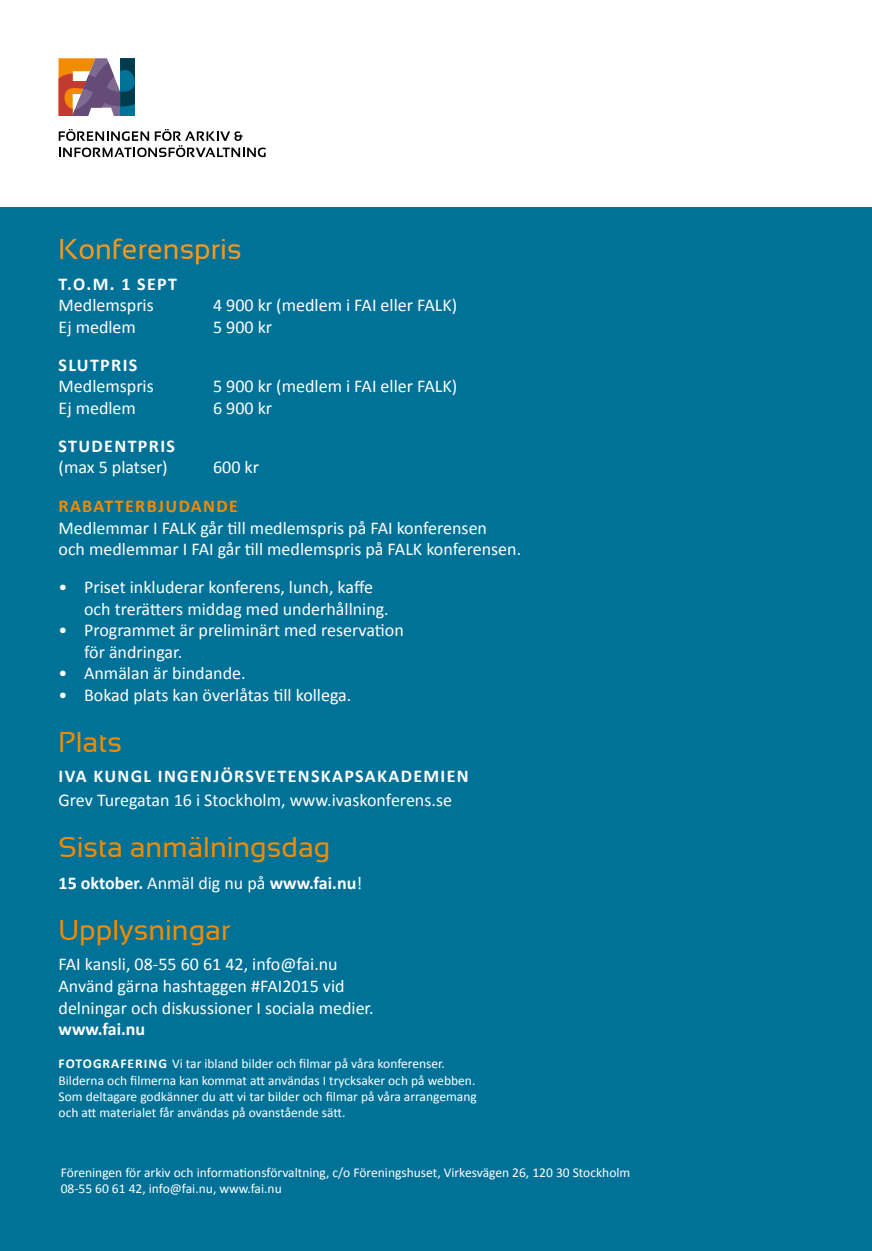
<style>
.page{position:relative;width:872px;height:1251px;background:#fff}
.page>*{position:absolute;margin:0;border:0;box-sizing:border-box;transform-origin:0 0}
.t1{font:28.5px "Sansation";color:#f38b00}
.t2{font:28.5px "Sansation";color:#f8971d}
.t3{font:18px/21.6px "Calibri";color:#fff}
.t4{font:700 18px "Calibri";letter-spacing:.075em;color:#fff}
.t5{font:700 18px "Calibri";color:#fff}
.t6{font:700 18px "Calibri";letter-spacing:.075em;color:#f38b00}
.t7{font:13.5px/16.2px "Calibri";color:#fff}
.s1{font-weight:400}
.s2{font-weight:700}
</style>
<div class="page">
<div style="left:0;top:207px;width:872px;height:1043px;background:#007298"></div>
<svg style="left:59px;top:129px;width:207px;height:28px"></svg>
<svg style="left:59px;top:58px;width:76px;height:58px;background:#8b7373"></svg>
<h1 class="t2" style="left:59px;top:233px;width:184px">Konferenspris</h1>
<p class="t4" style="left:59px;top:272px;width:120px">T.O.M. 1 SEPT</p>
<p class="t3" style="left:59px;top:294px;width:97px">Medlemspris</p>
<p class="t3" style="left:213px;top:294px;width:245px">4 900 kr (medlem i FAI eller FALK)</p>
<p class="t3" style="left:59px;top:316px;width:79px">Ej medlem</p>
<p class="t3" style="left:213px;top:316px;width:61px">5 900 kr</p>
<p class="t4" style="left:59px;top:353px;width:80px">SLUTPRIS</p>
<p class="t3" style="left:59px;top:375px;width:97px">Medlemspris</p>
<p class="t3" style="left:213px;top:375px;width:245px">5 900 kr (medlem i FAI eller FALK)</p>
<p class="t3" style="left:59px;top:397px;width:79px">Ej medlem</p>
<p class="t3" style="left:213px;top:397px;width:61px">6 900 kr</p>
<p class="t4" style="left:59px;top:434px;width:118px">STUDENTPRIS</p>
<p class="t3" style="left:59px;top:456px;width:111px">(max 5 platser)</p>
<p class="t3" style="left:213px;top:456px;width:47px">600 kr</p>
<p class="t6" style="left:59px;top:494px;width:181px">RABATTERBJUDANDE</p>
<p class="t3" style="left:59px;top:516px;width:464px">Medlemmar I FALK går till medlemspris på FAI konferensen<br>och medlemmar I FAI går till medlemspris på FALK konferensen.</p>
<p class="t3" style="left:84px;top:576px;width:306px;text-indent:-26px">• Priset inkluderar konferens, lunch, kaffe och trerätters middag med underhållning.</p>
<p class="t3" style="left:84px;top:619px;width:321px;text-indent:-26px">• Programmet är preliminärt med reservation för ändringar.</p>
<p class="t3" style="left:59px;top:662px;width:189px">• Anmälan är bindande.</p>
<p class="t3" style="left:59px;top:684px;width:294px">• Bokad plats kan överlåtas till kollega.</p>
<h1 class="t1" style="left:59px;top:726px;width:65px">Plats</h1>
<p class="t4" style="left:59px;top:764px;width:412px">IVA KUNGL INGENJÖRSVETENSKAPSAKADEMIEN</p>
<p class="t3" style="left:59px;top:789px;width:395px">Grev Turegatan 16 i Stockholm, www.ivaskonferens.se</p>
<h1 class="t1" style="left:59px;top:831px;width:273px">Sista anmälningsdag</h1>
<p class="t5" style="left:59px;top:871px;width:305px">15 oktober. <span class="s1">Anmäl dig nu på</span> www.fai.nu<span class="s1">!</span></p>
<h1 class="t1" style="left:59px;top:914px;width:173px">Upplysningar</h1>
<p class="t3" style="left:59px;top:953px;width:317px">FAI kansli, 08-55 60 61 42, info@fai.nu<br>Använd gärna hashtaggen #FAI2015 vid delningar och diskussioner I sociala medier.</p>
<p class="t4" style="left:59px;top:1017px;width:88px">www.fai.nu</p>
<p class="t7" style="left:59px;top:1055px;width:420px"><span class="s2">FOTOGRAFERING</span> Vi tar ibland bilder och filmar på våra konferenser.<br>Bilderna och filmerna kan kommat att användas I trycksaker och på webben.<br>Som deltagare godkänner du att vi tar bilder och filmar på våra arrangemang och att materialet får användas på ovanstående sätt.</p>
<p class="t7" style="left:61px;top:1164px;width:571px">Föreningen för arkiv och informationsförvaltning, c/o Föreningshuset, Virkesvägen 26, 120 30 Stockholm<br>08-55 60 61 42, info@fai.nu, www.fai.nu</p>
</div>
